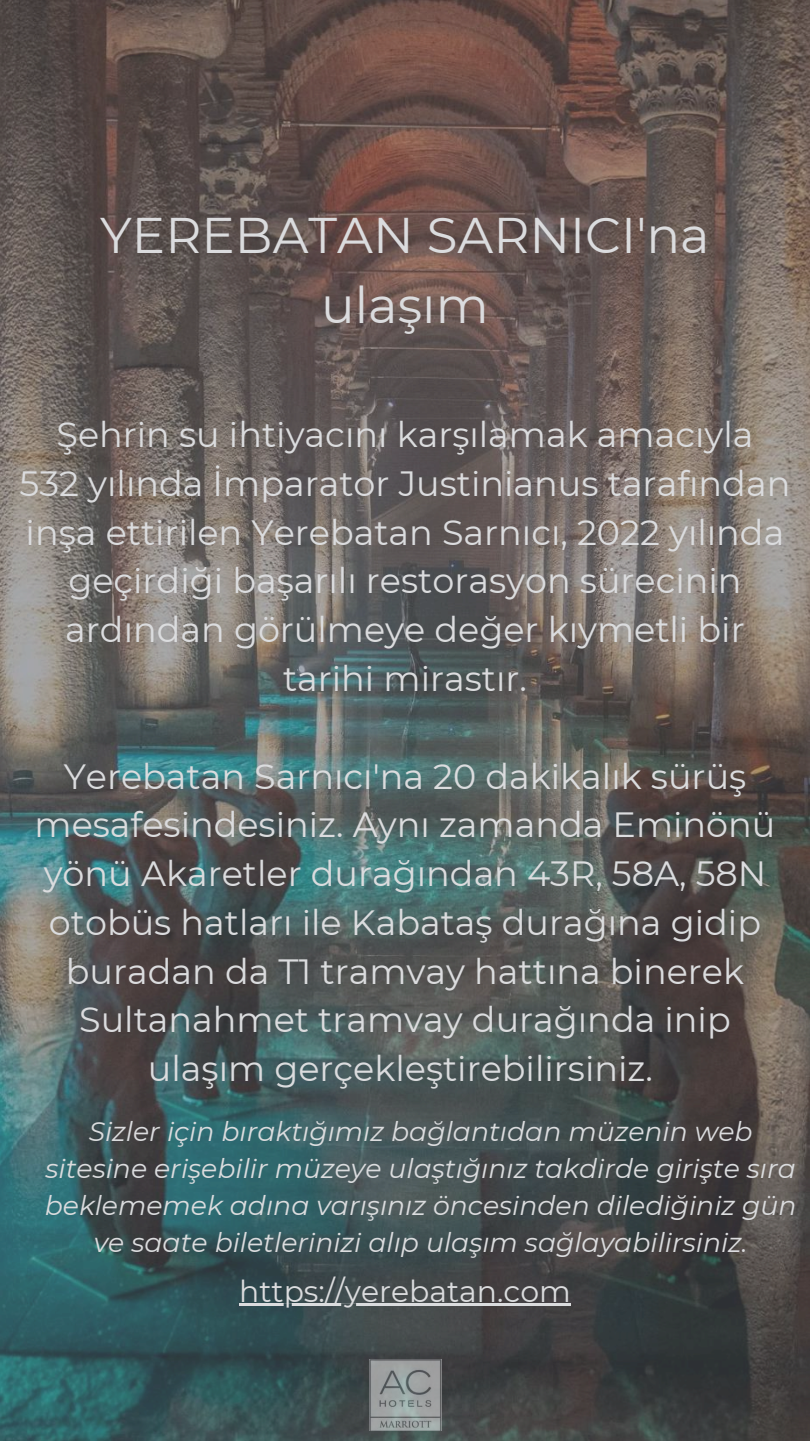
<style>
.page{position:relative;width:810px;height:1441px;background:#fff}
.page>*{position:absolute;margin:0;border:0;box-sizing:border-box;transform-origin:0 0}
.t1{font:50px/69.8px "Montserrat";color:#dbdcde;text-align:center}
.t2{font:35px/48.8px "Montserrat";color:#dbdcde;text-align:center}
.t3{font:29.9px "Montserrat";color:#dbdcde}
.t4{font:italic 26.7px/36.8px "Montserrat";color:#dbdcde;text-align:center}
</style>
<div class="page">
<img style="left:0;top:0;width:810px;height:1440px">
<hr style="left:239px;top:1303px;width:332px;height:2px;background:#dbdcde">
<img style="left:369px;top:1359px;width:72px;height:70px">
<h1 class="t1" style="left:100px;top:200px;width:611px">YEREBATAN SARNICI'na ulaşım</h1>
<p class="t2" style="left:20px;top:410px;width:772px">Şehri n su i htiyacını karşılamak amacıyla<br>532 yılında İmparator Justi nianus tarafından i nşa etti ri len Yerebatan Sarnıcı, 2022 yılında geçi rdiği başarılı restorasyon süreci ni n ardından görülmeye değer kıymetli bi r<br>tari hi mi rastır.</p>
<p class="t2" style="left:35px;top:751px;width:742px">Yerebatan Sarnıcı'na 20 daki kalık sürüş mesafesi ndesi niz. Aynı zamanda Emi nönü yönü Akaretler durağından 43R, 58A, 58N otobüs hatları i le Kabataş durağına gidi p buradan da T1 tramvay hattına bi nerek Sultanahmet tramvay durağında inip ulaşım gerçekleşti rebi li rsi niz.</p>
<p class="t4" style="left:45px;top:1112px;width:753px">Sizler için bıraktığımız bağlantıdan müzenin web sitesine erişebilir müzeye ulaştığınız takdirde girişte sıra beklememek adına varışınız öncesinden dilediğiniz gün ve saate biletlerinizi alıp ulaşım sağlayabilirsiniz.</p>
<p class="t3" style="left:239px;top:1272px;width:333px">https://yerebatan.com</p>
</div>
